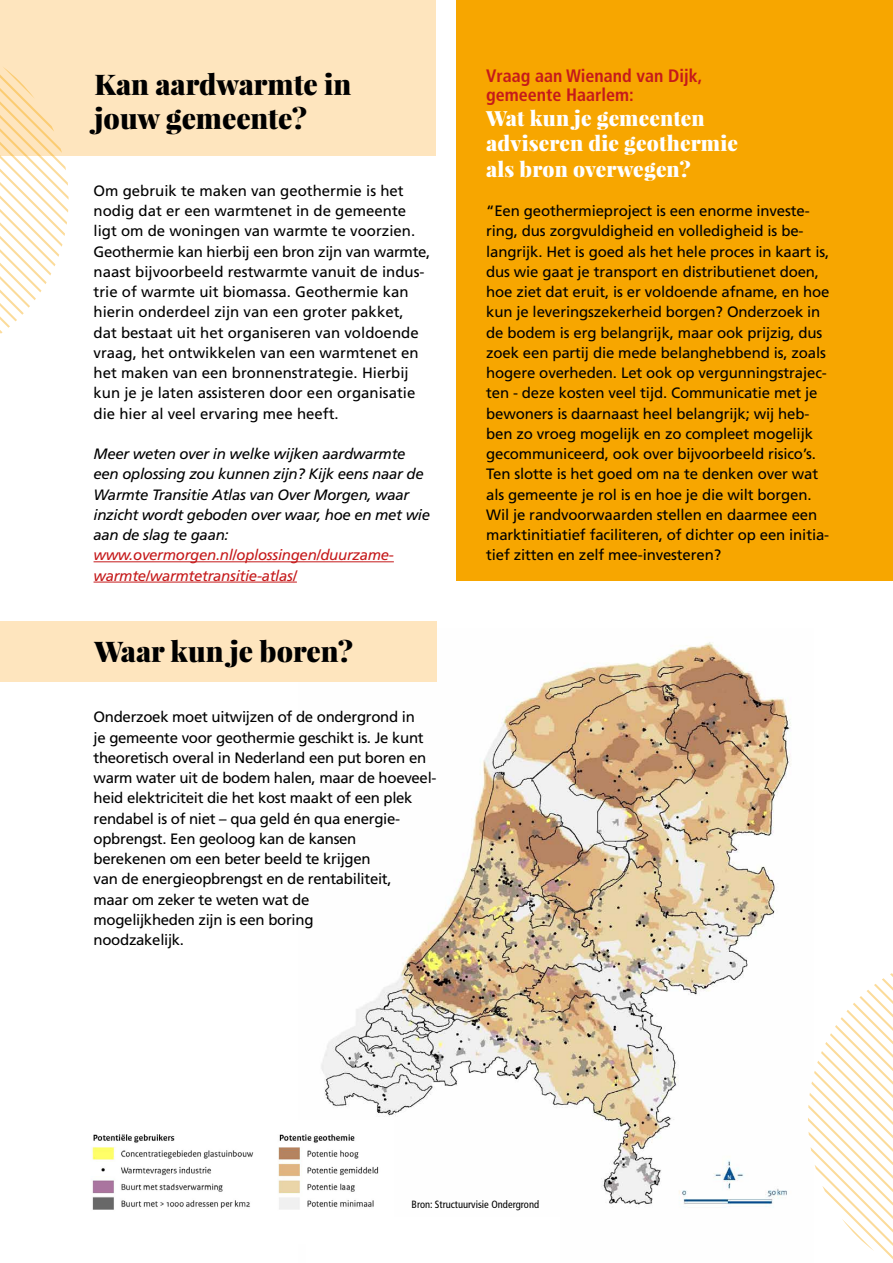
<style>
.page{position:relative;width:893px;height:1263px;background:#fff}
.page>*{position:absolute;margin:0;border:0;box-sizing:border-box;transform-origin:0 0}
.t1{font:900 28.5px/34.2px "Playfair Display";color:#000}
.t2{font:900 21px/25.2px "Playfair Display";letter-spacing:.01em;color:#fff}
.t3{font:700 condensed 18px/19.5px "Frutiger LT Std";color:#c51a1b}
.t4{font:15px/20.2px "Frutiger LT Std";letter-spacing:-.01em;color:#000}
.t5{font:italic 15px/20.2px "Frutiger LT Std";letter-spacing:-.02em;color:#000}
.t6{font:italic 15px/20.2px "Frutiger LT Std";letter-spacing:-.02em;color:#c51a1b}
.t7{font:condensed 10.5px "Frutiger LT Std";color:#000}
</style>
<div class="page">
<img style="left:321px;top:642px;width:470px;height:566px">
<div style="left:0;top:0;width:436px;height:155px;background:#fee5be"></div>
<div style="left:456px;top:0;width:437px;height:580px;background:#f7a600"></div>
<hr style="left:94px;top:561px;width:300px;height:1px;background:#c51a1b">
<hr style="left:94px;top:582px;width:203px;height:1px;background:#c51a1b">
<div style="left:0;top:621px;width:437px;height:61px;background:#fee5be"></div>
<svg style="left:808px;top:973px;width:85px;height:286px"></svg>
<svg style="left:0;top:67px;width:69px;height:267px"></svg>
<img style="left:92px;top:1120px;width:301px;height:90px">
<h1 class="t1" style="left:95px;top:66px;width:258px">Kan aardwarmte in jouw gemeente?</h1>
<p class="t4" style="left:94px;top:180px;width:338px">Om gebruik te maken van geothermie is het nodig dat er een warmtenet in de gemeente ligt om de woningen van warmte te voorzien.<br>Geothermie kan hierbij een bron zijn van warmte, naast bijvoorbeeld restwarmte vanuit de indus&shy;trie of warmte uit biomassa. Geothermie kan hierin onderdeel zijn van een groter pakket, dat bestaat uit het organiseren van voldoende vraag, het ontwikkelen van een warmtenet en het maken van een bronnenstrategie. Hierbij kun je je laten assisteren door een organisatie die hier al veel ervaring mee heeft.</p>
<p class="t5" style="left:94px;top:444px;width:338px">Meer weten over in welke wijken aardwarmte een oplossing zou kunnen zijn? Kijk eens naar de Warmte Transitie Atlas van Over Morgen, waar inzicht wordt geboden over waar, hoe en met wie aan de slag te gaan:</p>
<p class="t6" style="left:94px;top:545px;width:302px">www.overmorgen.nl/oplossingen/duurzame&shy;warmte/warmtetransitie-atlas/</p>
<h1 class="t1" style="left:94px;top:633px;width:260px">Waar kun je boren?</h1>
<p class="t4" style="left:94px;top:707px;width:344px">Onderzoek moet uitwijzen of de ondergrond in<br>je gemeente voor geothermie geschikt is. Je kunt theoretisch overal in Nederland een put boren en warm water uit de bodem halen, maar de hoeveel&shy;heid elektriciteit die het kost maakt of een plek rendabel is of niet – qua geld én qua energie&shy;opbrengst. Een geoloog kan de kansen<br>berekenen om een beter beeld te krijgen<br>van de energieopbrengst en de rentabiliteit,<br>maar om zeker te weten wat de<br>mogelijkheden zijn is een boring<br>noodzakelijk.</p>
<p class="t3" style="left:486px;top:66px;width:218px">Vraag aan Wienand van Dijk, gemeente Haarlem:</p>
<h2 class="t2" style="left:486px;top:105px;width:253px">Wat kun je gemeenten adviseren die geothermie als bron overwegen?</h2>
<p class="t4" style="left:486px;top:201px;width:345px">“Een geothermieproject is een enorme investe&shy;ring, dus zorgvuldigheid en volledigheid is be&shy;langrijk. Het is goed als het hele proces in kaart is, dus wie gaat je transport en distributienet doen, hoe ziet dat eruit, is er voldoende afname, en hoe kun je leveringszekerheid borgen? Onderzoek in de bodem is erg belangrijk, maar ook prijzig, dus zoek een partij die mede belanghebbend is, zoals hogere overheden. Let ook op vergunningstrajec&shy;ten - deze kosten veel tijd. Communicatie met je bewoners is daarnaast heel belangrijk; wij heb&shy;ben zo vroeg mogelijk en zo compleet mogelijk gecommuniceerd, ook over bijvoorbeeld risico’s.<br>Ten slotte is het goed om na te denken over wat als gemeente je rol is en hoe je die wilt borgen.<br>Wil je randvoorwaarden stellen en daarmee een marktinitiatief faciliteren, of dichter op een initia&shy;tief zitten en zelf mee-investeren?</p>
<p class="t7" style="left:412px;top:1198px;width:129px">Bron: Structuurvisie Ondergrond</p>
</div>
